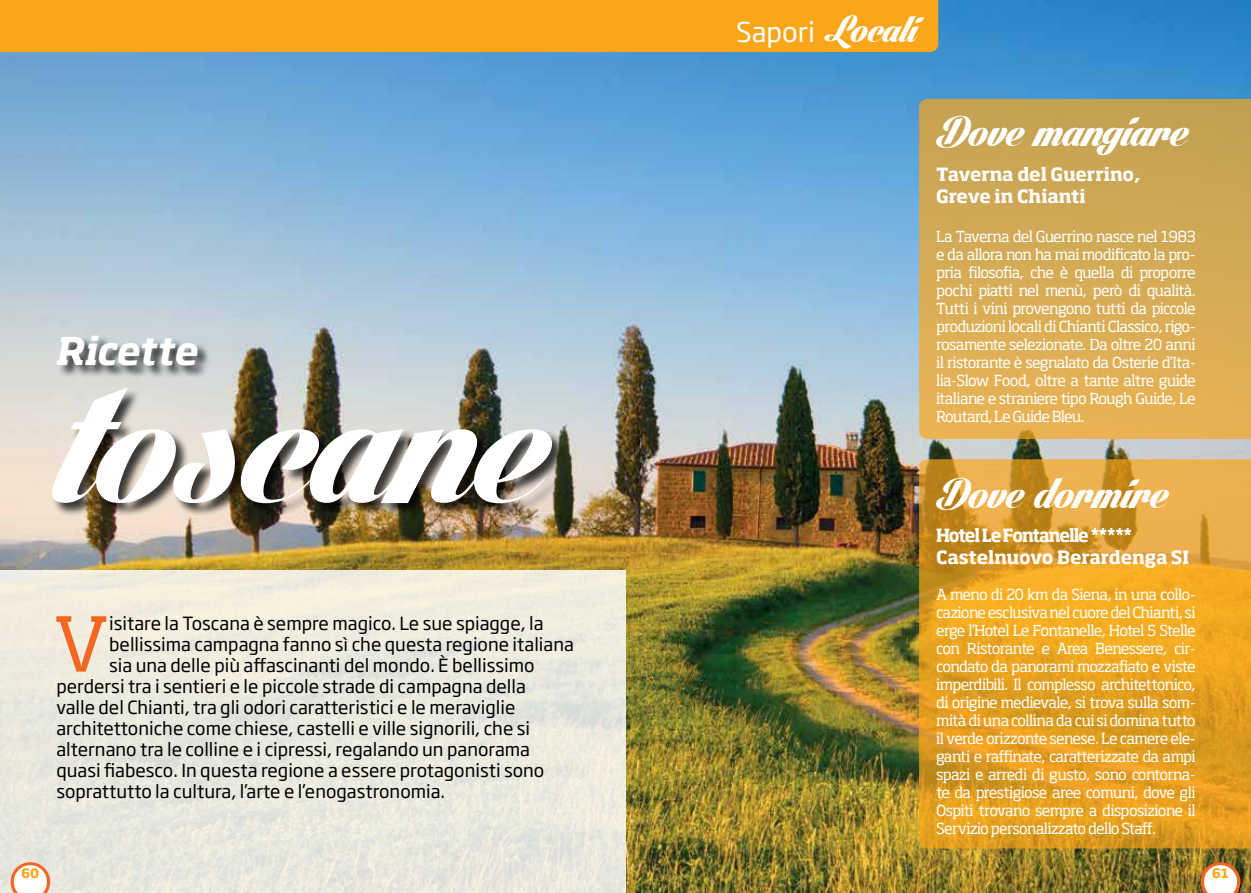
<style>
.page{position:relative;width:1251px;height:893px;background:#fff}
.page>*{position:absolute;margin:0;border:0;box-sizing:border-box;transform-origin:0 0}
.t1{font:184.5px "Lighthouse Personal Use";color:#fff}
.t2{font:74.55px "Soho Std";color:#f26722}
.t3{font:45px "Lighthouse Personal Use";color:#fff}
.t4{font:italic 700 37.5px "Soho Std";letter-spacing:-.02em;color:#fff}
.t5{font:27px "Soho Gothic Pro";color:#fff}
.t6{font:18px "Soho Gothic Pro";color:#000}
.t7{font:700 18px/21.6px "Soho Std";letter-spacing:-.02em;color:#fff;scale:.93 1}
.t8{font:700 18px/21.6px "Soho Std";letter-spacing:-.02em;color:#fff}
.t9{font:15px/18px "Soho Std";letter-spacing:-.05em;color:#fff;text-align:justify}
.t10{font:700 12.75px "Soho Std";color:#faa61a}
.s1{font-family:"Lighthouse Personal Use";font-size:39px}
</style>
<div class="page">
<img style="left:0;top:0;width:1250px;height:893px">
<div style="left:0;top:571px;width:625px;height:322px;background:#ebeade"></div>
<div style="left:0;top:0;width:938px;height:52px;background:#faa61a"></div>
<svg style="left:11px;top:862px;width:39px;height:31px"></svg>
<svg style="left:1200px;top:862px;width:39px;height:31px"></svg>
<div style="left:52px;top:335px;width:513px;height:182px;background:#000;opacity:.75"></div>
<svg style="left:918px;top:99px;width:332px;height:340px;background:#d3aa55"></svg>
<svg style="left:918px;top:459px;width:332px;height:389px;background:#e2a027"></svg>
<h3 class="t4" style="left:55px;top:327px;width:143px">Ricette</h3>
<h1 class="t1" style="left:55px;top:336px;width:489px">toscane</h1>
<h2 class="t2" style="left:53px;top:597px;width:57px">V</h2>
<p class="t6" style="left:109px;top:609px;width:436px">isitare la Toscana è sempre magico. Le sue spiagge, la</p>
<p class="t6" style="left:109px;top:630px;width:466px">bellissima campagna fanno sì che questa regione italiana</p>
<p class="t6" style="left:109px;top:651px;width:427px">sia una delle più affascinanti del mondo. È bellissimo</p>
<p class="t6" style="left:56px;top:672px;width:471px">perdersi tra i sentieri e le piccole strade di campagna della</p>
<p class="t6" style="left:56px;top:693px;width:460px">valle del Chianti, tra gli odori caratteristici e le meraviglie</p>
<p class="t6" style="left:56px;top:714px;width:475px">architettoniche come chiese, castelli e ville signorili, che si</p>
<p class="t6" style="left:56px;top:735px;width:475px">alternano tra le colline e i cipressi, regalando un panorama</p>
<p class="t6" style="left:56px;top:756px;width:489px">quasi fiabesco. In questa regione a essere protagonisti sono</p>
<p class="t6" style="left:56px;top:777px;width:390px">soprattutto la cultura, l’arte e l’enogastronomia.</p>
<h3 class="t5" style="left:736px;top:11px;width:182px">Sapori <span class="s1">Locali</span></h3>
<h3 class="t3" style="left:935px;top:106px;width:252px">Dove mangiare</h3>
<p class="t8" style="left:935px;top:163px;width:206px">Taverna del Guerrino,<br>Greve in Chianti</p>
<p class="t9" style="left:935px;top:227px;width:261px">La Taverna del Guerrino nasce nel 1983 e da allora non ha mai modificato la pro&shy;pria filosofia, che è quella di proporre pochi piatti nel menù, però di qualità.<br>Tutti i vini provengono tutti da piccole produzioni locali di Chianti Classico, rigo&shy;rosamente selezionate. Da oltre 20 anni il ristorante è segnalato da Osterie d’Ita&shy;lia-Slow Food, oltre a tante altre guide italiane e straniere tipo Rough Guide, Le Routard, Le Guide Bleu.</p>
<h3 class="t3" style="left:935px;top:467px;width:232px">Dove dormire</h3>
<p class="t7" style="left:935px;top:524px;width:273px">Hotel Le Fontanelle *****<br>Castelnuovo Berardenga SI</p>
<p class="t9" style="left:935px;top:585px;width:261px">A meno di 20 km da Siena, in una collo&shy;cazione esclusiva nel cuore del Chianti, si erge l’Hotel Le Fontanelle, Hotel 5 Stelle con Ristorante e Area Benessere, cir&shy;condato da panorami mozzafiato e viste imperdibili. Il complesso architettonico, di origine medievale, si trova sulla som&shy;mità di una collina da cui si domina tutto il verde orizzonte senese. Le camere ele&shy;ganti e raffinate, caratterizzate da ampi spazi e arredi di gusto, sono contorna&shy;te da prestigiose aree comuni, dove gli Ospiti trovano sempre a disposizione il Servizio personalizzato dello Staff.</p>
<p class="t10" style="left:21px;top:865px;width:19px">60</p>
<p class="t10" style="left:1211px;top:865px;width:18px">61</p>
</div>
